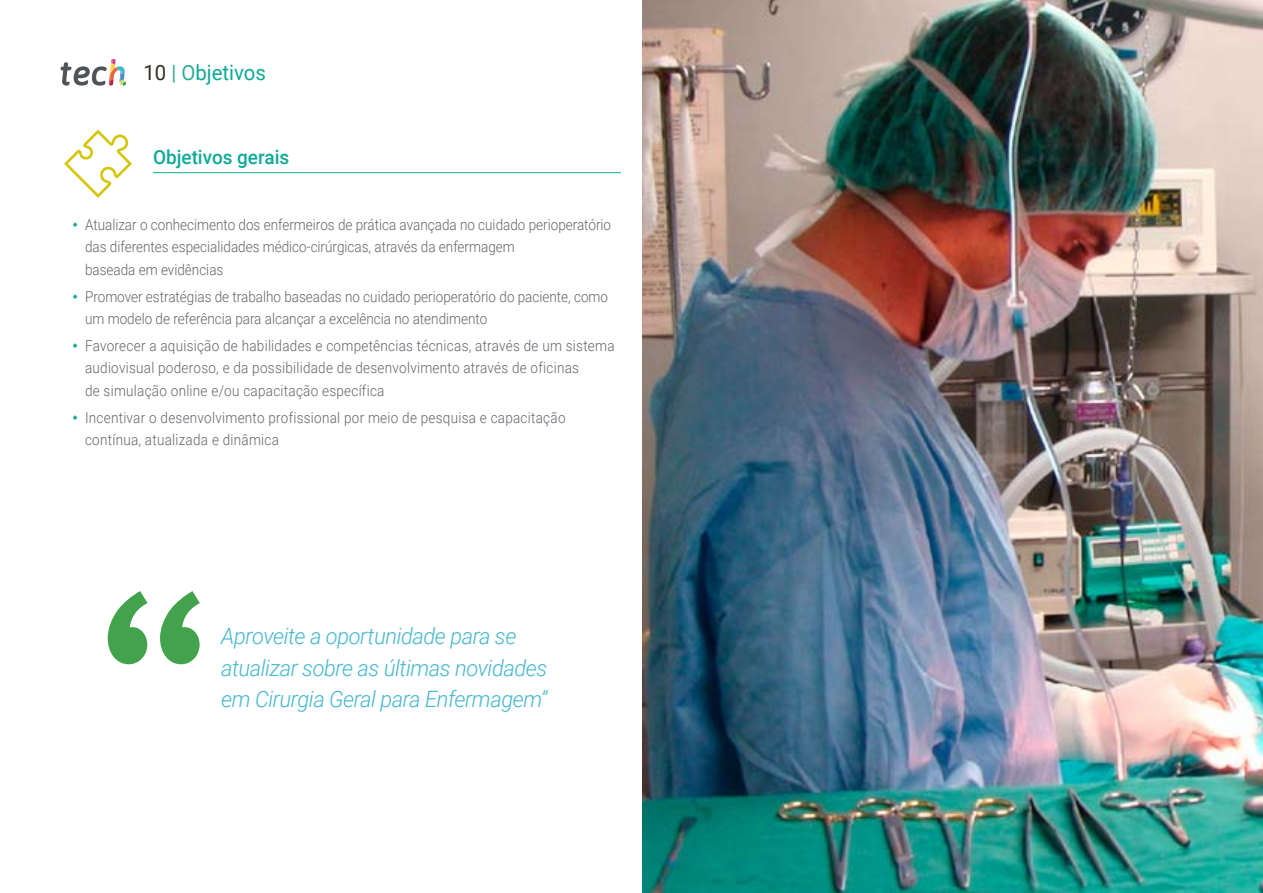
<style>
.page{position:relative;width:1263px;height:893px;background:#fff}
.page>*{position:absolute;margin:0;border:0;box-sizing:border-box;transform-origin:0 0}
.t1{font:italic 300 22.5px/31.5px "Roboto";letter-spacing:-.02em;color:#43b7cf}
.t2{font:21px "Roboto";color:#0ea996}
.t3{font:500 19.5px "Roboto";color:#0ea996}
.t4{font:300 15px/22.5px "Roboto";color:#61646a;scale:.9 1}
.t5{font:300 15px/22.5px "Roboto";letter-spacing:.02em;color:#61646a;scale:.9 1}
.s1{color:#312e20}
.s2{color:#31ab97}
</style>
<div class="page">
<img style="left:642px;top:0;width:621px;height:893px">
<svg style="left:108px;top:591px;width:92px;height:73px"></svg>
<svg style="left:61px;top:59px;width:65px;height:27px"></svg>
<hr style="left:153px;top:172px;width:468px;height:1px;background:#0ea996">
<svg style="left:64px;top:130px;width:68px;height:68px"></svg>
<h2 class="t2" style="left:144px;top:57px;width:124px"><span class="s1">10</span> <span class="s2">| O</span>bjetivos</h2>
<h3 class="t3" style="left:153px;top:144px;width:138px">Objetivos gerais</h3>
<p class="t4" style="left:85px;top:213px;width:586px">Atualizar o conhecimento dos enfermeiros de prática avançada no cuidado perioperatório das diferentes especialidades médico-cirúrgicas, através da enfermagem<br>baseada em evidências</p>
<p class="t4" style="left:85px;top:284px;width:583px">Promover estratégias de trabalho baseadas no cuidado perioperatório do paciente, como um modelo de referência para alcançar a excelência no atendimento</p>
<p class="t5" style="left:85px;top:334px;width:590px">Favorecer a aquisição de habilidades e competências técnicas, através de um sistema audiovisual poderoso, e da possibilidade de desenvolvimento através de oficinas<br>de simulação online e/ou capacitação específica</p>
<p class="t5" style="left:85px;top:405px;width:535px">Incentivar o desenvolvimento profissional por meio de pesquisa e capacitação contínua, atualizada e dinâmica</p>
<h1 class="t1" style="left:221px;top:619px;width:328px">Aproveite a oportunidade para se atualizar sobre as últimas novidades em Cirurgia Geral para Enfermagem”</h1>
</div>
